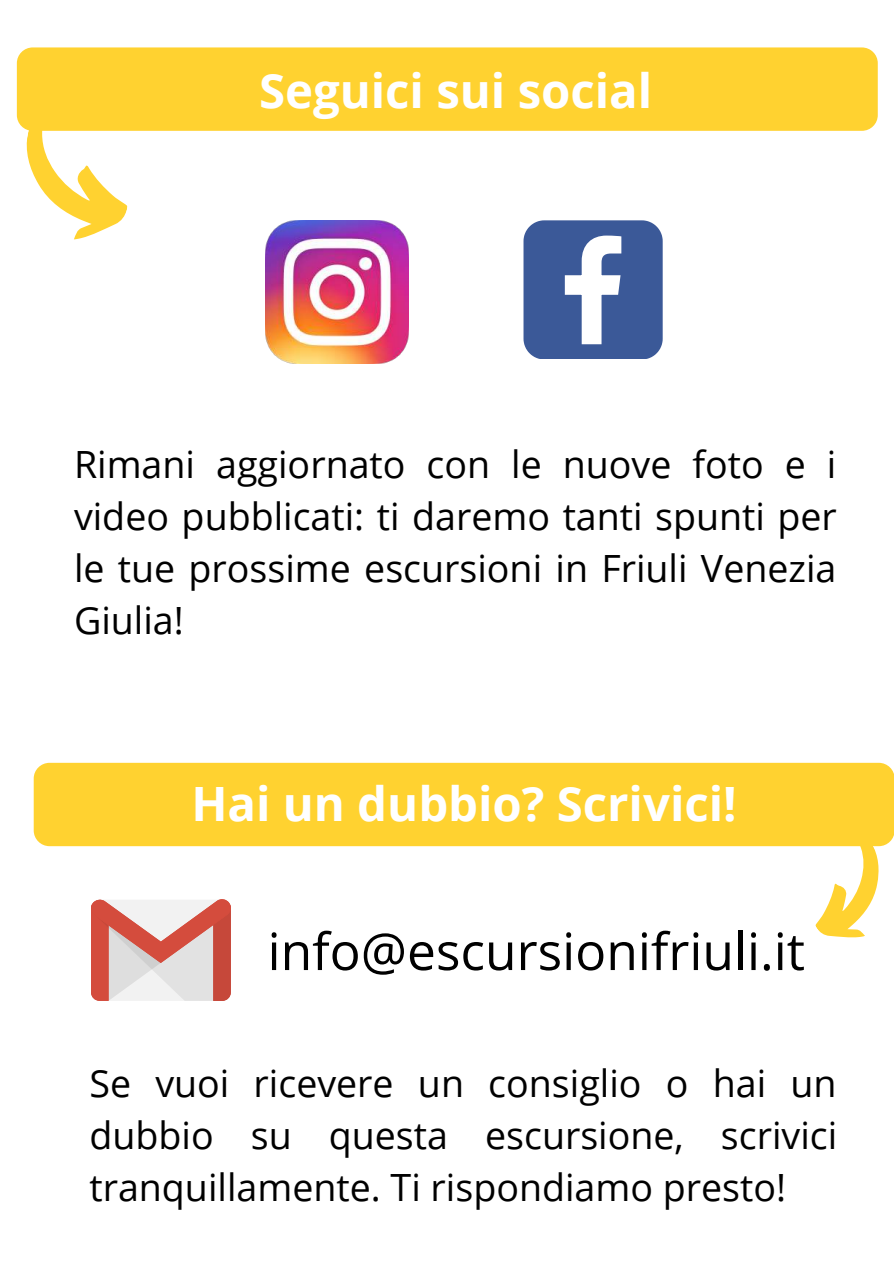
<style>
.page{position:relative;width:894px;height:1264px;background:#fff}
.page>*{position:absolute;margin:0;border:0;box-sizing:border-box;transform-origin:0 0}
.t1{font:51.45px "Open Sans";color:#000}
.t2{font:700 47.25px "Open Sans";color:#fff}
.t3{font:37.5px/51.8px "Open Sans";color:#000;text-align:justify}
</style>
<div class="page">
<div style="left:17px;top:47px;width:860px;height:84px;background:#ffd230;border-radius:16px"></div>
<img style="left:265px;top:220px;width:143px;height:143px">
<svg style="left:523px;top:220px;width:139px;height:139px"></svg>
<svg style="left:91px;top:899px;width:140px;height:101px"></svg>
<div style="left:34px;top:762px;width:859px;height:84px;background:#ffd230;border-radius:16px"></div>
<svg style="left:769px;top:834px;width:124px;height:104px"></svg>
<svg style="left:16px;top:76px;width:134px;height:164px"></svg>
<p class="t2" style="left:259px;top:57px;width:394px">Seguici sui social</p>
<p class="t3" style="left:74px;top:438px;width:764px">Rimani aggiornato con le nuove foto e i video pubblicati: ti daremo tanti spunti per le tue prossime escursioni in Friuli Venezia Giulia!</p>
<p class="t2" style="left:191px;top:770px;width:546px">Hai un dubbio? Scrivici!</p>
<h1 class="t1" style="left:267px;top:915px;width:538px">info@escursionifriuli.it</h1>
<p class="t3" style="left:89px;top:1056px;width:749px">Se vuoi ricevere un consiglio o hai un dubbio su questa escursione, scrivici tranquillamente. Ti rispondiamo presto!</p>
</div>
